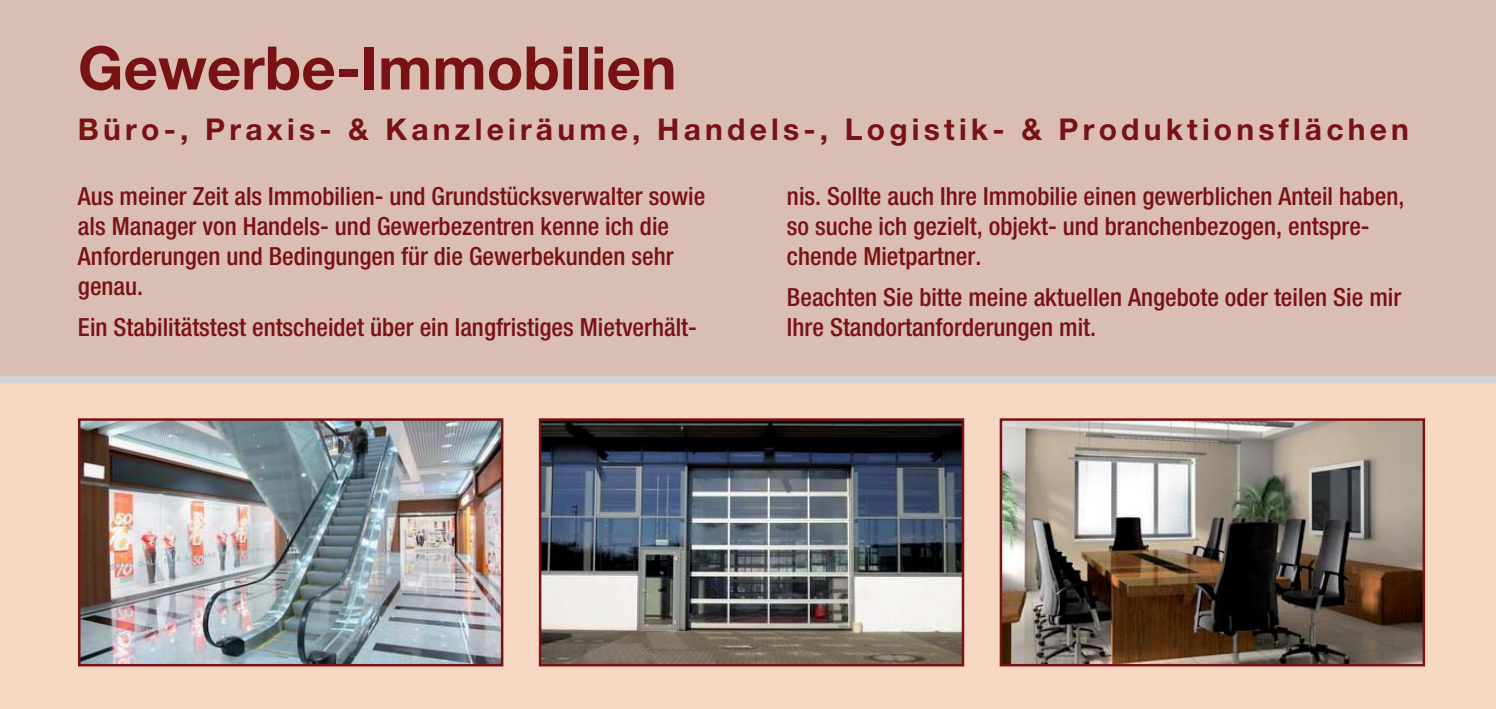
<style>
.page{position:relative;width:1496px;height:709px;background:#fff}
.page>*{position:absolute;margin:0;border:0;box-sizing:border-box;transform-origin:0 0}
.t1{font:700 60px "Helvetica Neue";color:#791214}
.t2{font:700 30px "Helvetica Neue";letter-spacing:.14em;color:#791214}
.t3{font:500 condensed 25px/30px "Helvetica Neue";color:#791214}
</style>
<div class="page">
<div style="left:0;top:0;width:1495px;height:709px;background:#dabeb3"></div>
<div style="left:0;top:381px;width:1495px;height:328px;background:#f7d8c2"></div>
<div style="left:0;top:376px;width:1495px;height:7px;background:#d1d2d4"></div>
<img style="left:81px;top:421px;width:419px;height:242px">
<div style="left:78px;top:418px;width:425px;height:248px;border:2px solid #791214"></div>
<img style="left:542px;top:421px;width:419px;height:242px">
<div style="left:539px;top:418px;width:425px;height:248px;border:2px solid #791214"></div>
<img style="left:1002px;top:421px;width:419px;height:242px">
<div style="left:999px;top:418px;width:425px;height:248px;border:2px solid #791214"></div>
<h1 class="t1" style="left:78px;top:47px;width:600px">Gewerbe-Immobilien</h1>
<p class="t2" style="left:78px;top:118px;width:1332px">Büro-, Praxis- &amp; Kanzleiräume, Handels-, Logistik- &amp; Produktionsflächen</p>
<p class="t3" style="left:78px;top:184px;width:628px">Aus meiner Zeit als Immobilien- und Grundstücksverwalter sowie als Manager von Handels- und Gewerbezentren kenne ich die Anforderungen und Bedingungen für die Gewerbekunden sehr genau.</p>
<p class="t3" style="left:78px;top:314px;width:620px">Ein Stabilitätstest entscheidet über ein langfristiges Mietverhält-</p>
<p class="t3" style="left:787px;top:184px;width:619px">nis. Sollte auch Ihre Immobilie einen gewerblichen Anteil haben, so suche ich gezielt, objekt- und branchenbezogen, entspre&shy;chende Mietpartner.</p>
<p class="t3" style="left:787px;top:284px;width:616px">Beachten Sie bitte meine aktuellen Angebote oder teilen Sie mir<br>Ihre Standortanforderungen mit.</p>
</div>
